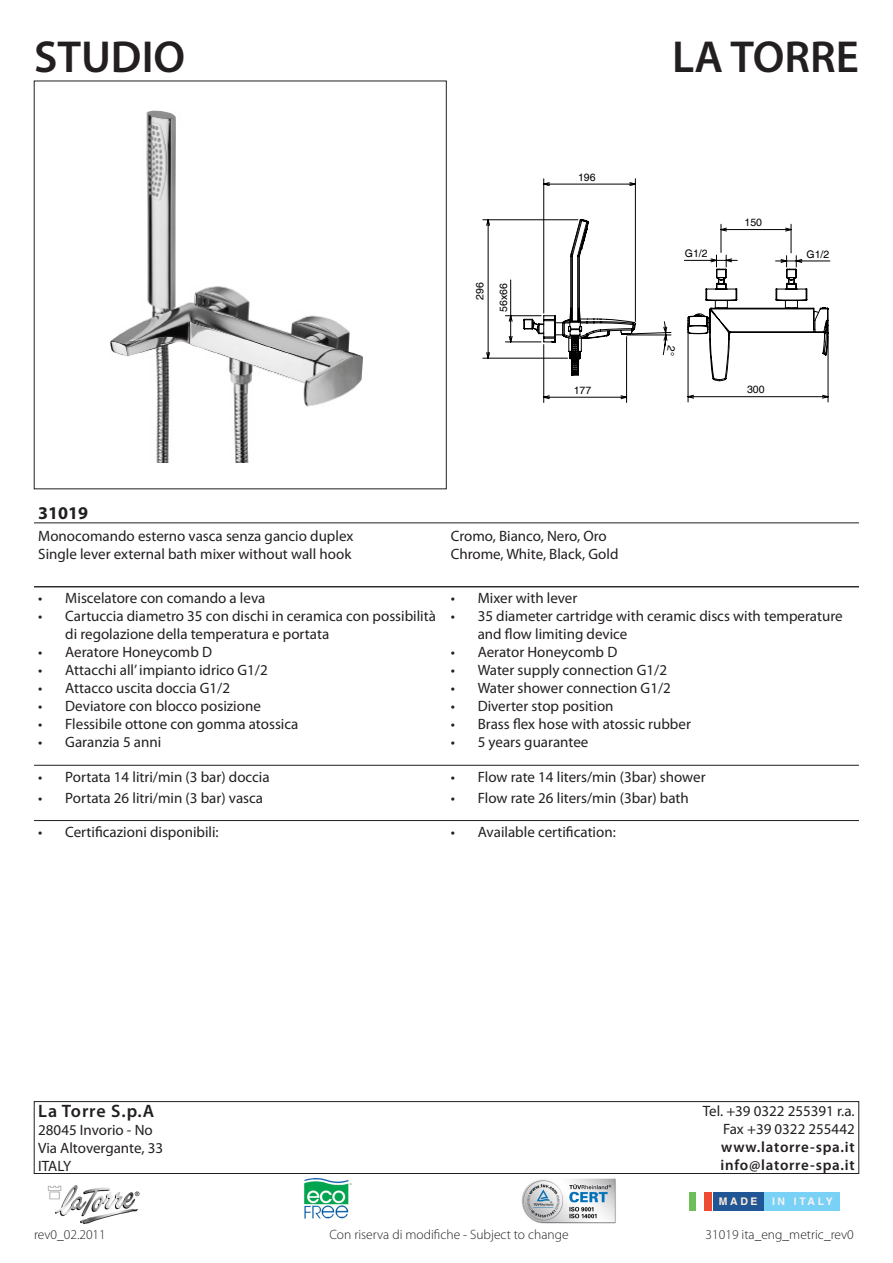
<style>
.page{position:relative;width:893px;height:1263px;background:#fff}
.page>*{position:absolute;margin:0;border:0;box-sizing:border-box;transform-origin:0 0}
.t1{font:600 45px "Myriad Pro";color:#231f20}
.t2{font:600 18px "Myriad Pro";letter-spacing:.05em;color:#231f20}
.t3{font:700 18px "Myriad Pro";color:#231f20}
.t4{font:15px/18px "Myriad Pro";color:#231f20}
.t5{font:600 15px "Myriad Pro";letter-spacing:.05em;color:#231f20}
.t6{font:300 13.5px "Myriad Pro";color:#231f20}
.t7{font:10.5px "Helvetica";color:#000}
.t8{font:700 10.5px "Helvetica";letter-spacing:.25em;color:#f2f3f4}
.t9{font:700 10.5px "Helvetica";color:#feeddb}
</style>
<div class="page">
<div style="left:34px;top:1101px;width:825px;height:73px;border:1px solid #231f20"></div>
<img style="left:47px;top:1185px;width:93px;height:40px">
<hr style="left:34px;top:586px;width:825px;height:1px;background:#231f20">
<hr style="left:34px;top:523px;width:825px;height:1px;background:#231f20">
<hr style="left:34px;top:820px;width:825px;height:1px;background:#231f20">
<hr style="left:34px;top:765px;width:825px;height:1px;background:#231f20">
<hr style="left:34px;top:587px;width:825px;height:1px;background:#231f20">
<div style="left:713px;top:1192px;width:52px;height:18px;background:#205696"></div>
<div style="left:765px;top:1192px;width:75px;height:18px;background:#79d2f6"></div>
<div style="left:689px;top:1192px;width:8px;height:18px;background:#6ebf59"></div>
<div style="left:704px;top:1192px;width:8px;height:18px;background:#ef4b33"></div>
<img style="left:521px;top:1178px;width:95px;height:45px">
<img style="left:304px;top:1178px;width:48px;height:41px">
<img style="left:110px;top:110px;width:253px;height:352px">
<svg style="left:482px;top:178px;width:349px;height:225px"></svg>
<p class="t1" style="left:34px;top:28px;width:153px">STUDIO</p>
<p class="t1" style="left:672px;top:28px;width:188px">LA TORRE</p>
<p class="t7" style="left:474px;top:300px;width:19px;rotate:-90deg">296</p>
<p class="t7" style="left:497px;top:312px;width:30px;rotate:-90deg">56x66</p>
<p class="t7" style="left:578px;top:171px;width:19px">196</p>
<p class="t7" style="left:744px;top:216px;width:19px">150</p>
<p class="t7" style="left:685px;top:248px;width:24px">G1/2</p>
<p class="t7" style="left:807px;top:248px;width:24px">G1/2</p>
<p class="t7" style="left:574px;top:384px;width:19px">177</p>
<p class="t7" style="left:747px;top:383px;width:19px">300</p>
<p class="t3" style="left:38px;top:501px;width:51px">31019</p>
<p class="t4" style="left:38px;top:527px;width:317px">Monocomando esterno vasca senza gancio duplex</p>
<p class="t4" style="left:38px;top:545px;width:315px">Single lever external bath mixer without wall hook</p>
<p class="t4" style="left:38px;top:589px;width:229px">• Miscelatore con comando a leva</p>
<p class="t4" style="left:65px;top:607px;width:372px;text-indent:-27px">• Cartuccia diametro 35 con dischi in ceramica con possibilità di regolazione della temperatura e portata</p>
<p class="t4" style="left:38px;top:643px;width:175px">• Aeratore Honeycomb D</p>
<p class="t4" style="left:38px;top:661px;width:231px">• Attacchi all’ impianto idrico G1/2</p>
<p class="t4" style="left:38px;top:679px;width:193px">• Attacco uscita doccia G1/2</p>
<p class="t4" style="left:38px;top:697px;width:224px">• Deviatore con blocco posizione</p>
<p class="t4" style="left:38px;top:715px;width:262px">• Flessibile ottone con gomma atossica</p>
<p class="t4" style="left:38px;top:733px;width:125px">• Garanzia 5 anni</p>
<p class="t4" style="left:38px;top:767px;width:233px">• Portata 14 litri/min (3 bar) doccia</p>
<p class="t4" style="left:38px;top:789px;width:226px">• Portata 26 litri/min (3 bar) vasca</p>
<p class="t4" style="left:451px;top:527px;width:157px">Cromo, Bianco, Nero, Oro</p>
<p class="t4" style="left:451px;top:545px;width:169px">Chrome, White, Black, Gold</p>
<p class="t4" style="left:451px;top:589px;width:128px">• Mixer with lever</p>
<p class="t4" style="left:478px;top:607px;width:366px;text-indent:-27px">• 35 diameter cartridge with ceramic discs with temperature and flow limiting device</p>
<p class="t4" style="left:451px;top:643px;width:168px">• Aerator Honeycomb D</p>
<p class="t4" style="left:451px;top:661px;width:218px">• Water supply connection G1/2</p>
<p class="t4" style="left:451px;top:679px;width:222px">• Water shower connection G1/2</p>
<p class="t4" style="left:451px;top:697px;width:164px">• Diverter stop position</p>
<p class="t4" style="left:451px;top:715px;width:242px">• Brass flex hose with atossic rubber</p>
<p class="t4" style="left:451px;top:733px;width:139px">• 5 years guarantee</p>
<p class="t4" style="left:451px;top:767px;width:256px">• Flow rate 14 liters/min (3bar) shower</p>
<p class="t4" style="left:451px;top:789px;width:240px">• Flow rate 26 liters/min (3bar) bath</p>
<p class="t4" style="left:38px;top:823px;width:182px">• Certificazioni disponibili:</p>
<p class="t4" style="left:451px;top:822px;width:167px">• Available certification:</p>
<p class="t2" style="left:38px;top:1100px;width:117px">La Torre S.p.A</p>
<p class="t4" style="left:38px;top:1121px;width:116px">28045 Invorio - No</p>
<p class="t4" style="left:38px;top:1139px;width:126px">Via Altovergante, 33</p>
<p class="t4" style="left:38px;top:1157px;width:35px">ITALY</p>
<p class="t4" style="left:703px;top:1102px;width:153px">Tel. +39 0322 255391 r.a.</p>
<p class="t4" style="left:723px;top:1120px;width:133px">Fax +39 0322 255442</p>
<p class="t5" style="left:721px;top:1137px;width:135px">www.latorre-spa.it</p>
<p class="t5" style="left:721px;top:1155px;width:136px">info@latorre-spa.it</p>
<p class="t9" style="left:719px;top:1195px;width:40px">MADE</p>
<p class="t8" style="left:772px;top:1195px;width:62px">IN ITALY</p>
<p class="t6" style="left:34px;top:1226px;width:73px">rev0_02.2011</p>
<p class="t6" style="left:329px;top:1226px;width:241px">Con riserva di modifiche - Subject to change</p>
<p class="t6" style="left:706px;top:1226px;width:150px">31019 ita_eng_metric_rev0</p>
</div>
